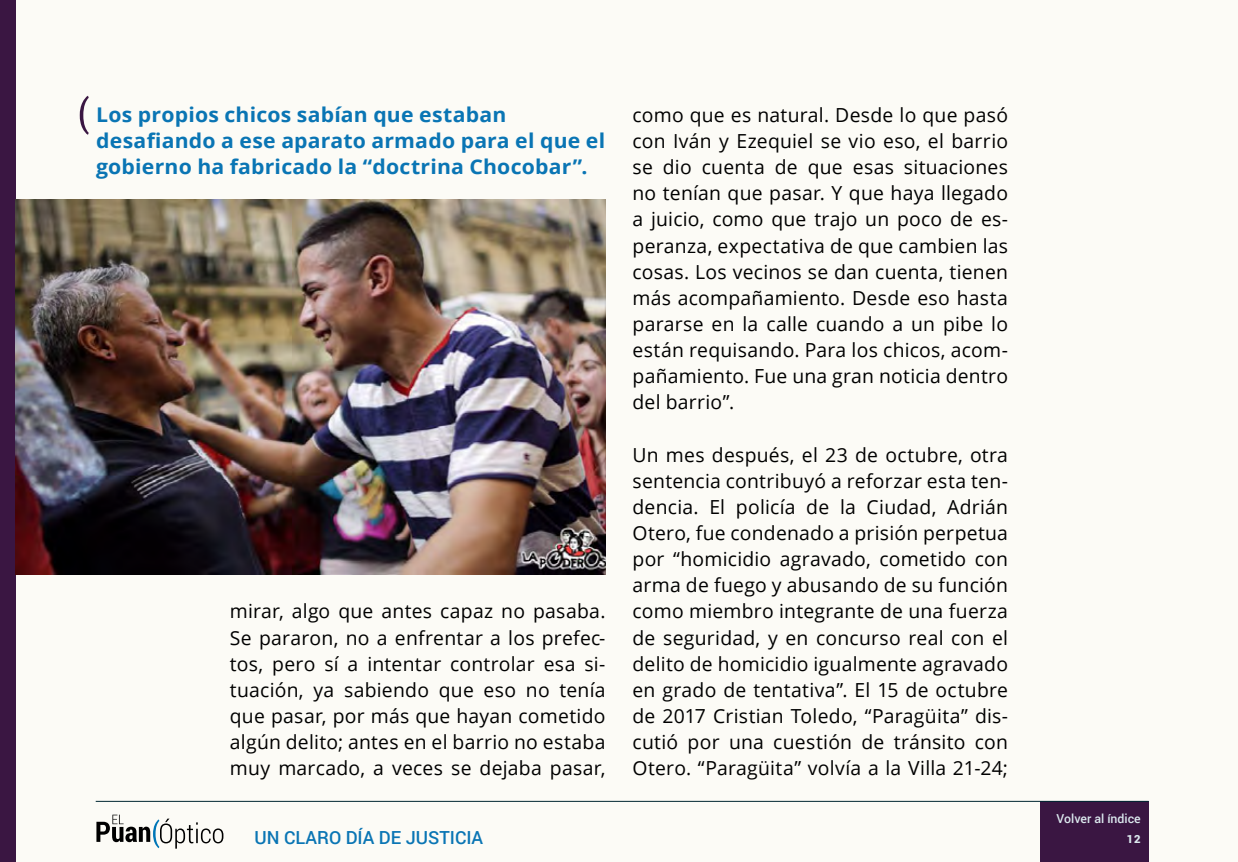
<style>
.page{position:relative;width:1238px;height:862px;background:#fff}
.page>*{position:absolute;margin:0;border:0;box-sizing:border-box;transform-origin:0 0}
.t1{font:700 20.25px/26.1px "Open Sans";letter-spacing:.01em;color:#0a75b4;scale:1.05 1}
.t2{font:19.35px/26.1px "Open Sans";letter-spacing:.01em;color:#000;text-align:justify}
.t3{font:500 18px "Roboto";color:#0a75b4}
.t4{font:500 12.38px "Roboto";color:#dbe9ee}
.t5{font:900 11.25px "Roboto";color:#dbe9ee}
</style>
<div class="page">
<div style="left:0;top:0;width:1237px;height:861px;background:#fcfbf6"></div>
<div style="left:0;top:0;width:16px;height:861px;background:#3a1642"></div>
<div style="left:1039px;top:800px;width:109px;height:61px;background:#3a1642"></div>
<hr style="left:96px;top:800px;width:1052px;height:1px;background:#002732">
<svg style="left:96px;top:814px;width:127px;height:34px"></svg>
<img style="left:16px;top:199px;width:589px;height:375px">
<svg style="left:80px;top:96px;width:9px;height:39px"></svg>
<p class="t1" style="left:96px;top:101px;width:486px">Los propios chicos sabían que estaban desafiando a ese aparato armado para el que el gobierno ha fabricado la “doctrina Chocobar”.</p>
<p class="t2" style="left:230px;top:597px;width:377px">mirar, algo que antes capaz no pasaba.<br>Se pararon, no a enfrentar a los prefec&shy;tos, pero sí a intentar controlar esa si&shy;tuación, ya sabiendo que eso no tenía que pasar, por más que hayan cometido algún delito; antes en el barrio no estaba muy marcado, a veces se dejaba pasar,</p>
<p class="t3" style="left:254px;top:824px;width:230px">UN CLARO DÍA DE JUSTICIA</p>
<p class="t2" style="left:632px;top:101px;width:377px">como que es natural. Desde lo que pasó con Iván y Ezequiel se vio eso, el barrio se dio cuenta de que esas situaciones no tenían que pasar. Y que haya llegado a juicio, como que trajo un poco de es&shy;peranza, expectativa de que cambien las cosas. Los vecinos se dan cuenta, tienen más acompañamiento. Desde eso hasta pararse en la calle cuando a un pibe lo están requisando. Para los chicos, acom&shy;pañamiento. Fue una gran noticia dentro del barrio”.</p>
<p class="t2" style="left:632px;top:441px;width:377px">Un mes después, el 23 de octubre, otra sentencia contribuyó a reforzar esta ten&shy;dencia. El policía de la Ciudad, Adrián Otero, fue condenado a prisión perpetua por “homicidio agravado, cometido con arma de fuego y abusando de su función como miembro integrante de una fuerza de seguridad, y en concurso real con el delito de homicidio igualmente agravado en grado de tentativa”. El 15 de octubre de 2017 Cristian Toledo, “Paragüita” dis&shy;cutió por una cuestión de tránsito con Otero. “Paragüita” volvía a la Villa 21-24;</p>
<p class="t4" style="left:1056px;top:809px;width:86px">Volver al índice</p>
<p class="t5" style="left:1126px;top:830px;width:16px">12</p>
</div>
